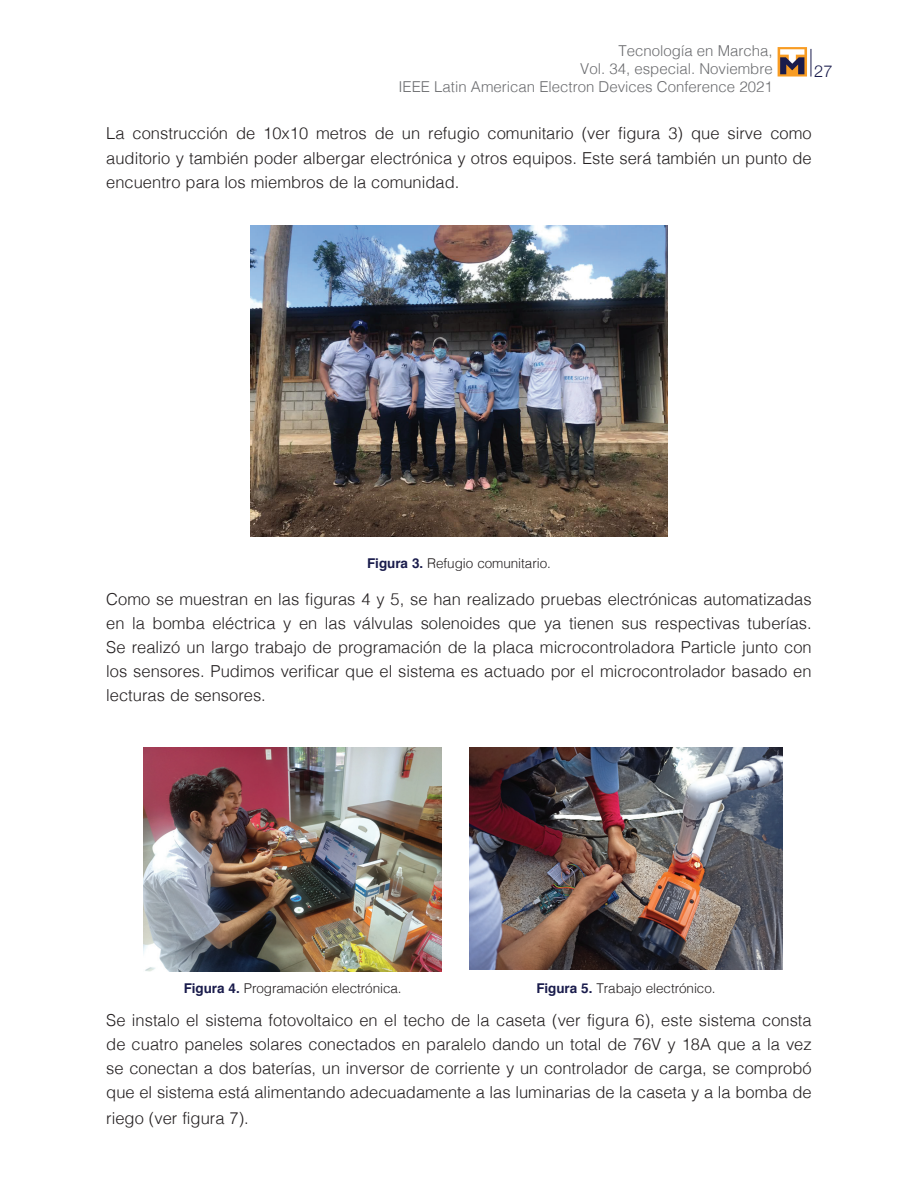
<style>
.page{position:relative;width:918px;height:1188px;background:#fff}
.page>*{position:absolute;margin:0;border:0;box-sizing:border-box;transform-origin:0 0}
.t1{font:300 16.5px/24.2px "Helvetica";color:#231f20;text-align:justify}
.t2{font:300 16.5px "Helvetica Neue";color:#1a1c4c}
.t3{font:300 15px/18px "Helvetica";color:#6c6d70;text-align:right}
.t4{font:300 13.5px "Helvetica";letter-spacing:-.005em;color:#231f20}
.s1{font-weight:700;color:#1a1c4c}
</style>
<div class="page">
<svg style="left:811px;top:49px;width:1px;height:28px"></svg>
<svg style="left:778px;top:47px;width:29px;height:30px"></svg>
<svg style="left:780px;top:49px;width:24px;height:25px"></svg>
<img style="left:251px;top:225px;width:416px;height:312px">
<img style="left:143px;top:747px;width:299px;height:224px">
<img style="left:470px;top:747px;width:312px;height:222px">
<p class="t3" style="left:398px;top:41px;width:376px">Tecnología en Marcha,<br>Vol. 34, especial. Noviembre<br>IEEE Latin American Electron Devices Conference 2021</p>
<p class="t2" style="left:814px;top:57px;width:20px">27</p>
<p class="t1" style="left:106px;top:120px;width:707px">La construcción de 10x10 metros de un refugio comunitario (ver figura 3) que sirve como auditorio y también poder albergar electrónica y otros equipos. Este será también un punto de encuentro para los miembros de la comunidad.</p>
<p class="t4" style="left:367px;top:552px;width:185px"><span class="s1">Figura 3.</span> Refugio comunitario.</p>
<p class="t1" style="left:106px;top:586px;width:707px">Como se muestran en las figuras 4 y 5, se han realizado pruebas electrónicas automatizadas en la bomba eléctrica y en las válvulas solenoides que ya tienen sus respectivas tuberías.<br>Se realizó un largo trabajo de programación de la placa microcontroladora Particle junto con los sensores. Pudimos verificar que el sistema es actuado por el microcontrolador basado en lecturas de sensores.</p>
<p class="t4" style="left:184px;top:977px;width:219px"><span class="s1">Figura 4.</span> Programación electrónica.</p>
<p class="t4" style="left:536px;top:977px;width:181px"><span class="s1">Figura 5.</span> Trabajo electrónico.</p>
<p class="t1" style="left:106px;top:1007px;width:707px">Se instalo el sistema fotovoltaico en el techo de la caseta (ver figura 6), este sistema consta de cuatro paneles solares conectados en paralelo dando un total de 76V y 18A que a la vez se conectan a dos baterías, un inversor de corriente y un controlador de carga, se comprobó que el sistema está alimentando adecuadamente a las luminarias de la caseta y a la bomba de</p>
<p class="t1" style="left:106px;top:1105px;width:144px">riego (ver figura 7).</p>
</div>
